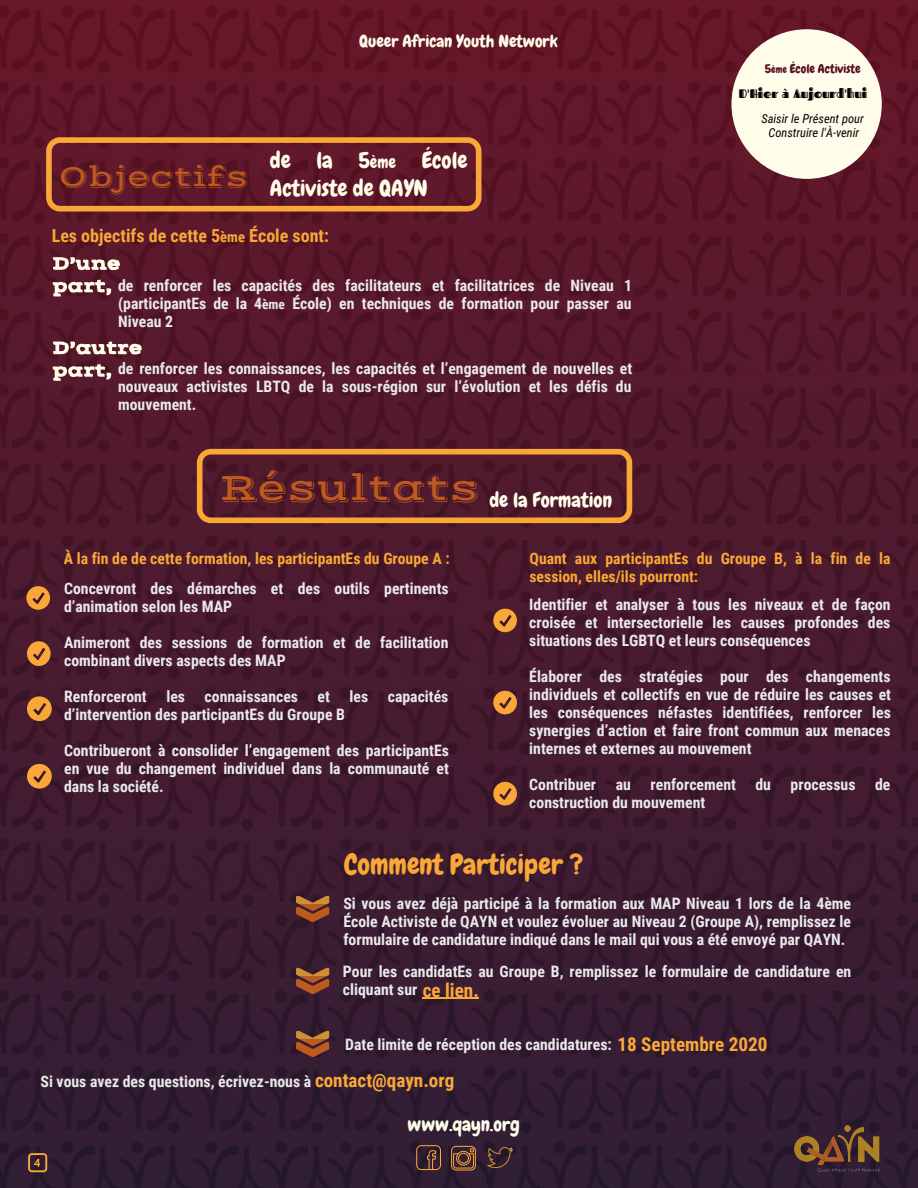
<style>
.page{position:relative;width:918px;height:1188px;background:#fff}
.page>*{position:absolute;margin:0;border:0;box-sizing:border-box;transform-origin:0 0}
.t1{font:39.3px "Vast Shadow";color:#bd5a1e}
.t2{font:28.2px "Chewy";color:#f9a837}
.t3{font:22.5px/28.2px "Chewy";color:#fffde9}
.t4{font:20.25px "Chewy";color:#fffde9}
.t5{font:19.2px "Chewy";color:#fffde9}
.t6{font:700 18px "Roboto Condensed";color:#f9a837}
.t7{font:16.8px "Chewy";color:#fefce8}
.t8{font:700 15.75px/18px "Roboto Condensed";color:#e9e9e9;text-align:justify}
.t9{font:700 15.75px/18px "Roboto Condensed";color:#f9a837}
.t10{font:italic 12.3px/14.7px "Roboto Condensed";color:#000;text-align:center}
.t11{font:12.3px "Chewy";color:#571021}
.t12{font:12.3px "Fascinate Inline";color:#000}
.s1{font-size:16.8px}
.s2{font-size:14.7px}
.s3{font-size:13.5px}
.s4{font-size:10.2px}
.s5{font-size:19.2px;color:#f9a837}
</style>
<div class="page">
<img style="left:0;top:0;width:918px;height:1188px">
<img style="left:794px;top:1125px;width:86px;height:47px">
<svg style="left:296px;top:895px;width:34px;height:27px"></svg>
<svg style="left:296px;top:967px;width:34px;height:27px"></svg>
<svg style="left:26px;top:586px;width:24px;height:24px"></svg>
<hr style="left:423px;top:998px;width:56px;height:1px;background:#f9a837">
<svg style="left:27px;top:641px;width:24px;height:25px"></svg>
<svg style="left:27px;top:696px;width:25px;height:25px"></svg>
<svg style="left:27px;top:764px;width:25px;height:25px"></svg>
<svg style="left:493px;top:609px;width:24px;height:23px"></svg>
<svg style="left:493px;top:691px;width:24px;height:23px"></svg>
<svg style="left:493px;top:782px;width:24px;height:24px"></svg>
<svg style="left:53px;top:257px;width:67px;height:13px"></svg>
<svg style="left:53px;top:279px;width:58px;height:17px"></svg>
<svg style="left:53px;top:341px;width:89px;height:13px"></svg>
<svg style="left:53px;top:364px;width:58px;height:17px"></svg>
<div style="left:731px;top:29px;width:151px;height:150px;background:#fffde9;border-radius:50%"></div>
<svg style="left:46px;top:137px;width:436px;height:75px;background:#772f2b"></svg>
<svg style="left:197px;top:449px;width:435px;height:74px;background:#6a302d"></svg>
<svg style="left:28px;top:1153px;width:19px;height:19px"></svg>
<svg style="left:416px;top:1145px;width:25px;height:25px"></svg>
<svg style="left:451px;top:1146px;width:25px;height:25px"></svg>
<svg style="left:487px;top:1147px;width:26px;height:21px"></svg>
<svg style="left:296px;top:1030px;width:34px;height:27px"></svg>
<p class="t7" style="left:359px;top:31px;width:200px">Queer African Youth Network</p>
<h3 class="t3" style="left:60px;top:146px;width:409px;text-indent:210px">de la 5<span class="s1">ème</span> École<br><sup>Objectifs</sup> Activiste de QAYN</h3>
<p class="t6" style="left:52px;top:223px;width:279px">Les objectifs de cette 5<span class="s2">ème</span> École sont:</p>
<p class="t8" style="left:118px;top:276px;width:515px">de renforcer les capacités des facilitateurs et facilitatrices de Niveau 1 (participantEs de la 4<span class="s3">ème</span> École) en techniques de formation pour passer au Niveau 2</p>
<p class="t8" style="left:118px;top:358px;width:516px">de renforcer les connaissances, les capacités et l’engagement de nouvelles et nouveaux activistes LBTQ de la sous-région sur l’évolution et les défis du mouvement.</p>
<h1 class="t1" style="left:219px;top:464px;width:262px">Résultats</h1>
<p class="t4" style="left:489px;top:488px;width:124px">de la Formation</p>
<p class="t11" style="left:765px;top:61px;width:97px">5<span class="s4">ème</span> École Activiste</p>
<p class="t12" style="left:739px;top:85px;width:130px">D'Hier à Aujourd'hui</p>
<p class="t10" style="left:761px;top:110px;width:104px">Saisir le Présent pour<br>Construire l'À-venir</p>
<p class="t9" style="left:64px;top:548px;width:387px">À la fin de de cette formation, les participantEs du Groupe A :</p>
<p class="t8" style="left:64px;top:579px;width:386px">Concevront des démarches et des outils pertinents d’animation selon les MAP</p>
<p class="t8" style="left:64px;top:633px;width:386px">Animeront des sessions de formation et de facilitation combinant divers aspects des MAP</p>
<p class="t8" style="left:64px;top:687px;width:386px">Renforceront les connaissances et les capacités d’intervention des participantEs du Groupe B</p>
<p class="t8" style="left:64px;top:741px;width:386px">Contribueront à consolider l’engagement des participantEs en vue du changement individuel dans la communauté et dans la société.</p>
<p class="t9" style="left:529px;top:548px;width:363px">Quant aux participantEs du Groupe B, à la fin de la session, elles/ils pourront:</p>
<p class="t8" style="left:529px;top:595px;width:363px">Identifier et analyser à tous les niveaux et de façon croisée et intersectorielle les causes profondes des situations des LGBTQ et leurs conséquences</p>
<p class="t8" style="left:529px;top:667px;width:363px">Élaborer des stratégies pour des changements individuels et collectifs en vue de réduire les causes et les conséquences néfastes identifiées, renforcer les synergies d’action et faire front commun aux menaces internes et externes au mouvement</p>
<p class="t8" style="left:529px;top:775px;width:363px">Contribuer au renforcement du processus de construction du mouvement</p>
<h2 class="t2" style="left:344px;top:847px;width:241px">Comment Participer ?</h2>
<p class="t8" style="left:343px;top:894px;width:509px">Si vous avez déjà participé à la formation aux MAP Niveau 1 lors de la 4ème École Activiste de QAYN et voulez évoluer au Niveau 2 (Groupe A), remplissez le formulaire de candidature indiqué dans le mail qui vous a été envoyé par QAYN.</p>
<p class="t8" style="left:343px;top:961px;width:510px">Pour les candidatEs au Groupe B, remplissez le formulaire de candidature en cliquant sur <span class="s5">ce lien.</span></p>
<p class="t8" style="left:345px;top:1034px;width:424px">Date limite de réception des candidatures: <span class="s5">18 Septembre 2020</span></p>
<p class="t8" style="left:40px;top:1072px;width:415px">Si vous avez des questions, écrivez-nous à <span class="s5">contact@qayn.org</span></p>
<p class="t5" style="left:408px;top:1112px;width:114px">www.qayn.org</p>
</div>
